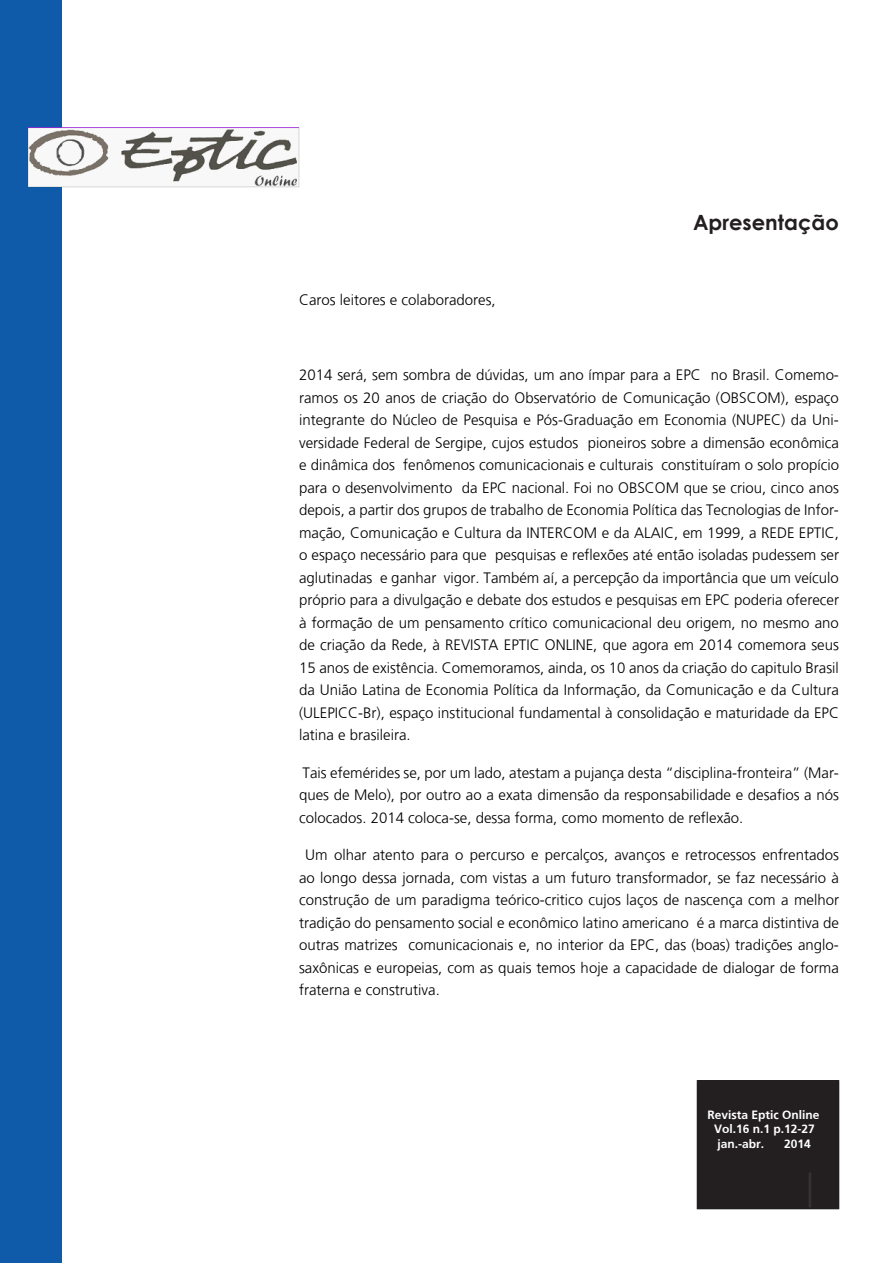
<style>
.page{position:relative;width:893px;height:1263px;background:#fff}
.page>*{position:absolute;margin:0;border:0;box-sizing:border-box;transform-origin:0 0}
.rev_titulo1{font:700 21px "Century Gothic";color:#231f20}
.rev_artigo{font:300 15px/22.5px "Frutiger";color:#000;text-align:justify}
.t1{font:700 12px "Frutiger";color:#fff}
</style>
<div class="page">
<div style="left:697px;top:1081px;width:142px;height:128px;background:#231f20"></div>
<div style="left:697px;top:1080px;width:142px;height:129px;border:1px solid #231f20"></div>
<div style="left:807px;top:1171px;width:6px;height:38px;border:2px solid #231f20"></div>
<div style="left:0;top:0;width:62px;height:1263px;background:#105aaa"></div>
<img style="left:30px;top:130px;width:267px;height:55px">
<p class="rev_artigo" style="left:299px;top:289px;width:198px">Caros leitores e colaboradores,</p>
<p class="rev_titulo1" style="left:693px;top:206px;width:147px">Apresentação</p>
<p class="rev_artigo" style="left:299px;top:364px;width:541px">2014 será, sem sombra de dúvidas, um ano ímpar para a EPC no Brasil. Comemo&shy;ramos os 20 anos de criação do Observatório de Comunicação (OBSCOM), espaço integrante do Núcleo de Pesquisa e Pós-Graduação em Economia (NUPEC) da Uni&shy;versidade Federal de Sergipe, cujos estudos pioneiros sobre a dimensão econômica e dinâmica dos fenômenos comunicacionais e culturais constituíram o solo propício para o desenvolvimento da EPC nacional. Foi no OBSCOM que se criou, cinco anos depois, a partir dos grupos de trabalho de Economia Política das Tecnologias de Infor&shy;mação, Comunicação e Cultura da INTERCOM e da ALAIC, em 1999, a REDE EPTIC, o espaço necessário para que pesquisas e reflexões até então isoladas pudessem ser aglutinadas e ganhar vigor. Também aí, a percepção da importância que um veículo próprio para a divulgação e debate dos estudos e pesquisas em EPC poderia oferecer à formação de um pensamento crítico comunicacional deu origem, no mesmo ano de criação da Rede, à REVISTA EPTIC ONLINE, que agora em 2014 comemora seus 15 anos de existência. Comemoramos, ainda, os 10 anos da criação do capitulo Brasil da União Latina de Economia Política da Informação, da Comunicação e da Cultura (ULEPICC-Br), espaço institucional fundamental à consolidação e maturidade da EPC latina e brasileira.</p>
<p class="rev_artigo" style="left:299px;top:761px;width:541px">Tais efemérides se, por um lado, atestam a pujança desta “disciplina-fronteira” (Mar&shy;ques de Melo), por outro ao a exata dimensão da responsabilidade e desafios a nós colocados. 2014 coloca-se, dessa forma, como momento de reflexão.</p>
<p class="rev_artigo" style="left:299px;top:844px;width:541px;text-indent:6px">Um olhar atento para o percurso e percalços, avanços e retrocessos enfrentados ao longo dessa jornada, com vistas a um futuro transformador, se faz necessário à construção de um paradigma teórico-critico cujos laços de nascença com a melhor tradição do pensamento social e econômico latino americano é a marca distintiva de outras matrizes comunicacionais e, no interior da EPC, das (boas) tradições anglo&shy;saxônicas e europeias, com as quais temos hoje a capacidade de dialogar de forma fraterna e construtiva.</p>
<p class="t1" style="left:707px;top:1107px;width:114px">Revista Eptic Online</p>
<p class="t1" style="left:714px;top:1122px;width:102px">Vol.16 n.1 p.12-27</p>
<p class="t1" style="left:717px;top:1136px;width:48px">jan.-abr.</p>
<p class="t1" style="left:784px;top:1136px;width:28px">2014</p>
</div>
